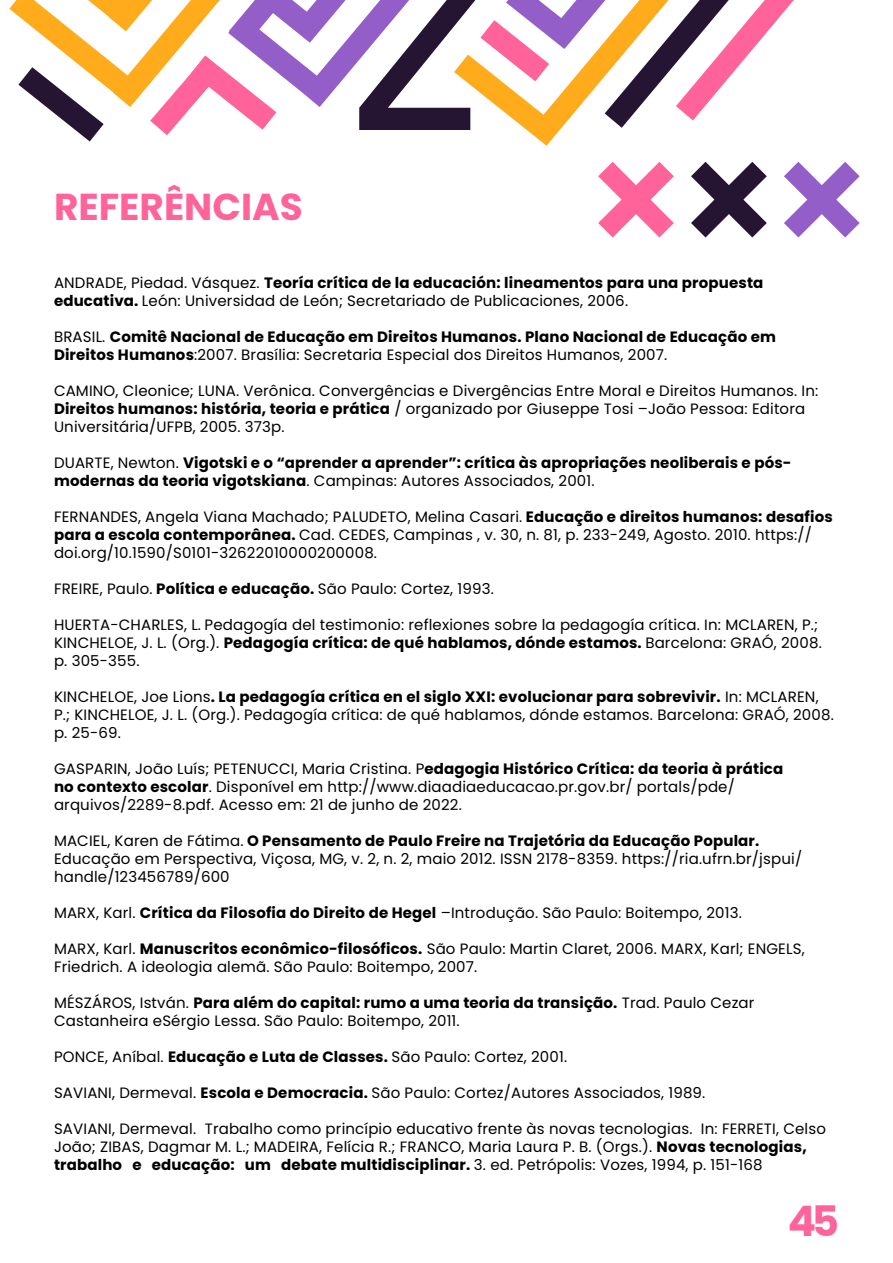
<style>
.page{position:relative;width:893px;height:1263px;background:#fff}
.page>*{position:absolute;margin:0;border:0;box-sizing:border-box;transform-origin:0 0}
.t1{font:700 42px "Poppins";color:#ff6399}
.t2{font:700 37.5px "Poppins";color:#ff6399}
.t3{font:15px/18px "Poppins";letter-spacing:.01em;color:#000}
.t4{font:700 15px/18px "Poppins";letter-spacing:.01em;color:#000}
.s1{font-weight:700}
.s2{font-weight:400}
</style>
<div class="page">
<svg style="left:527px;top:130px;width:33px;height:16px"></svg>
<svg style="left:9px;top:0;width:350px;height:141px"></svg>
<svg style="left:359px;top:0;width:203px;height:130px"></svg>
<svg style="left:480px;top:0;width:314px;height:128px"></svg>
<svg style="left:598px;top:162px;width:76px;height:75px"></svg>
<svg style="left:691px;top:162px;width:76px;height:75px"></svg>
<svg style="left:784px;top:162px;width:76px;height:75px"></svg>
<h2 class="t2" style="left:54px;top:185px;width:250px">REFERÊNCIAS</h2>
<p class="t3" style="left:54px;top:274px;width:711px">ANDRADE, Piedad. Vásquez. <span class="s1">Teoría crítica de la educación: lineamentos para una propuesta educativa.</span> León: Universidad de León; Secretariado de Publicaciones, 2006.</p>
<p class="t4" style="left:54px;top:328px;width:723px"><span class="s2">BRASIL.</span> Comitê Nacional de Educação em Direitos Humanos. Plano Nacional de Educação em<br>Direitos Humanos<span class="s2">:2007. Brasília: Secretaria Especial dos Direitos Humanos, 2007.</span></p>
<p class="t3" style="left:54px;top:382px;width:766px">CAMINO, Cleonice; LUNA. Verônica. Convergências e Divergências Entre Moral e Direitos Humanos. In:<br><span class="s1">Direitos humanos: história, teoria e prática</span> / organizado por Giuseppe Tosi –João Pessoa: Editora<br>Universitária/UFPB, 2005. 373p.</p>
<p class="t4" style="left:54px;top:454px;width:739px"><span class="s2">DUARTE, Newton.</span> Vigotski e o “aprender a aprender”: crítica às apropriações neoliberais e pós&shy;modernas da teoria vigotskiana<span class="s2">. Campinas: Autores Associados, 2001.</span></p>
<p class="t3" style="left:54px;top:508px;width:780px">FERNANDES, Angela Viana Machado; PALUDETO, Melina Casari. <span class="s1">Educação e direitos humanos: desafios para a escola contemporânea.</span> Cad. CEDES, Campinas , v. 30, n. 81, p. 233-249, Agosto. 2010. https:// doi.org/10.1590/S0101-32622010000200008.</p>
<p class="t3" style="left:54px;top:580px;width:441px">FREIRE, Paulo. <span class="s1">Política e educação.</span> São Paulo: Cortez, 1993.</p>
<p class="t3" style="left:54px;top:616px;width:769px">HUERTA-CHARLES, L. Pedagogía del testimonio: reflexiones sobre la pedagogía crítica. In: MCLAREN, P.;<br>KINCHELOE, J. L. (Org.). <span class="s1">Pedagogía crítica: de qué hablamos, dónde estamos.</span> Barcelona: GRAÓ, 2008. p. 305-355.</p>
<p class="t3" style="left:54px;top:688px;width:781px">KINCHELOE, Joe Lions<span class="s1">. La pedagogía crítica en el siglo XXI: evolucionar para sobrevivir.</span> In: MCLAREN,<br>P.; KINCHELOE, J. L. (Org.). Pedagogía crítica: de qué hablamos, dónde estamos. Barcelona: GRAÓ, 2008. p. 25-69.</p>
<p class="t3" style="left:54px;top:760px;width:731px">GASPARIN, João Luís; PETENUCCI, Maria Cristina. P<span class="s1">edagogia Histórico Crítica: da teoria à prática no contexto escolar</span>. Disponível em http://www.diaadiaeducacao.pr.gov.br/ portals/pde/ arquivos/2289-8.pdf. Acesso em: 21 de junho de 2022.</p>
<p class="t3" style="left:54px;top:832px;width:750px">MACIEL, Karen de Fátima. <span class="s1">O Pensamento de Paulo Freire na Trajetória da Educação Popular.<br></span>Educação em Perspectiva, Viçosa, MG, v. 2, n. 2, maio 2012. ISSN 2178-8359. https://ria.ufrn.br/jspui/ handle/123456789/600</p>
<p class="t3" style="left:54px;top:904px;width:689px">MARX, Karl. <span class="s1">Crítica da Filosofia do Direito de Hegel</span> –Introdução. São Paulo: Boitempo, 2013.</p>
<p class="t3" style="left:54px;top:940px;width:752px">MARX, Karl. <span class="s1">Manuscritos econômico-filosóficos.</span> São Paulo: Martin Claret, 2006. MARX, Karl; ENGELS,<br>Friedrich. A ideologia alemã. São Paulo: Boitempo, 2007.</p>
<p class="t3" style="left:54px;top:994px;width:702px">MÉSZÁROS, István. <span class="s1">Para além do capital: rumo a uma teoria da transição.</span> Trad. Paulo Cezar<br>Castanheira eSérgio Lessa. São Paulo: Boitempo, 2011.</p>
<p class="t3" style="left:54px;top:1048px;width:515px">PONCE, Aníbal. <span class="s1">Educação e Luta de Classes.</span> São Paulo: Cortez, 2001.</p>
<p class="t3" style="left:54px;top:1084px;width:653px">SAVIANI, Dermeval. <span class="s1">Escola e Democracia.</span> São Paulo: Cortez/Autores Associados, 1989.</p>
<p class="t3" style="left:54px;top:1120px;width:773px">SAVIANI, Dermeval. Trabalho como princípio educativo frente às novas tecnologias. In: FERRETI, Celso<br>João; ZIBAS, Dagmar M. L.; MADEIRA, Felícia R.; FRANCO, Maria Laura P. B. (Orgs.). <span class="s1">Novas tecnologias, trabalho e educação: um debate multidisciplinar.</span> 3. ed. Petrópolis: Vozes, 1994, p. 151-168</p>
<h1 class="t1" style="left:788px;top:1197px;width:53px">45</h1>
</div>
